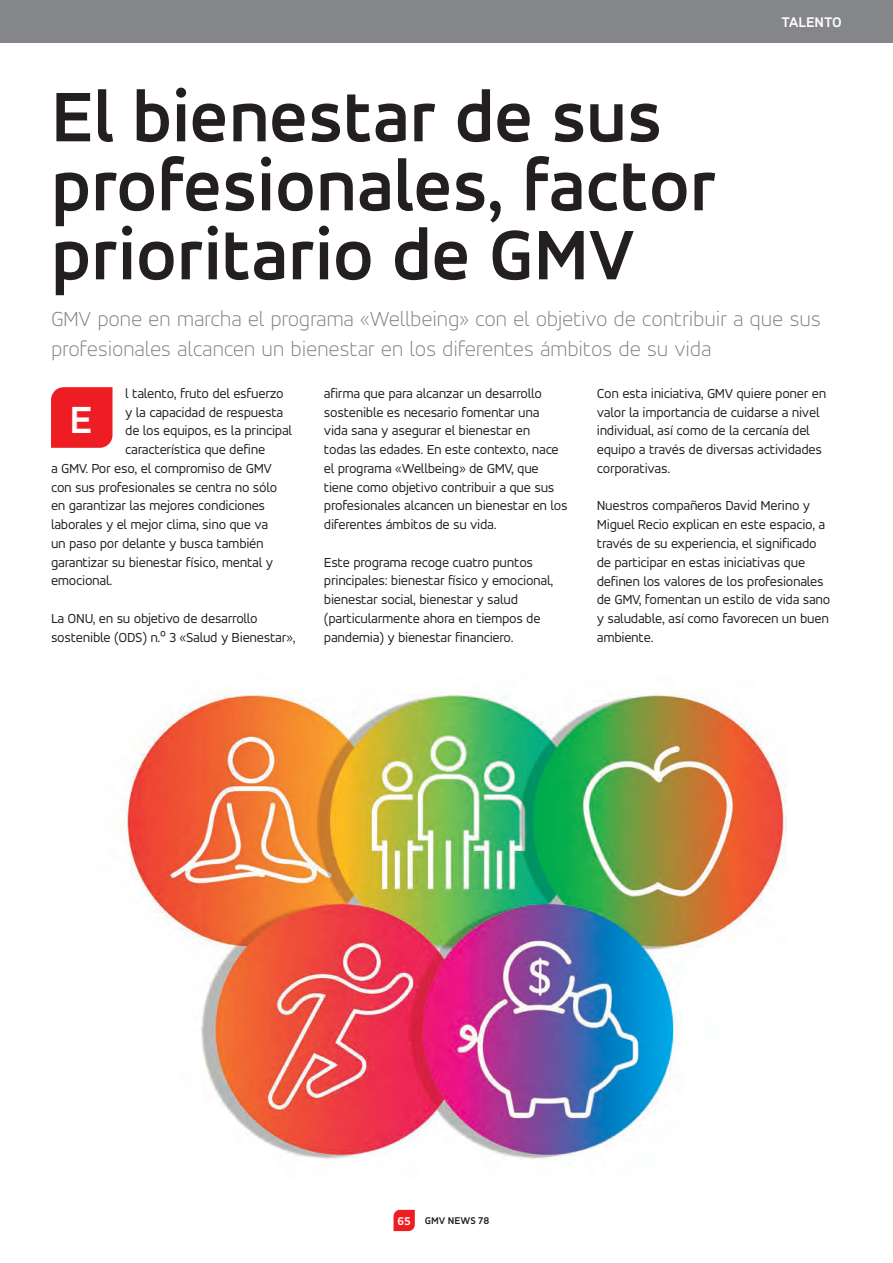
<style>
.page{position:relative;width:893px;height:1263px;background:#fff}
.page>*{position:absolute;margin:0;border:0;box-sizing:border-box;transform-origin:0 0}
.titular_GRANDE{font:700 75px/69px "Accord Alternate";color:#231f20}
.t1{font:700 40.5px "Accord Alternate";color:#fff}
.A_subtítulo{font:300 expanded 22.5px/30px "Accord Alternate";letter-spacing:-.01em;color:#808285}
.t2{font:700 15px "Accord Alternate";color:#fff}
.Texto_GENERAL{font:14.25px/18.8px "Accord Alternate";letter-spacing:-.02em;color:#231f20}
.numero_pie_de_pagina{font:700 12px "Accord Alternate";color:#fff}
.pie_de_pagina{font:700 10.5px "Accord Alternate";color:#231f20}
</style>
<div class="page">
<div style="left:0;top:0;width:893px;height:43px;background:#848689"></div>
<div style="left:51px;top:387px;width:62px;height:61px;background:#ee1d23"></div>
<svg style="left:394px;top:1210px;width:21px;height:21px"></svg>
<img style="left:125px;top:694px;width:662px;height:465px">
<p class="t2" style="left:781px;top:13px;width:62px">TALENTO</p>
<p class="titular_GRANDE" style="left:51px;top:81px;width:667px">El bienestar de sus profesionales, factor prioritario de GMV</p>
<p class="A_subtítulo" style="left:51px;top:304px;width:771px">GMV pone en marcha el programa «Wellbeing» con el objetivo de contribuir a que sus profesionales alcancen un bienestar en los diferentes ámbitos de su vida</p>
<p class="Texto_GENERAL" style="left:125px;top:384px;width:160px">l talento, fruto del esfuerzo</p>
<p class="Texto_GENERAL" style="left:125px;top:402px;width:160px">y la capacidad de respuesta</p>
<p class="Texto_GENERAL" style="left:125px;top:421px;width:168px">de los equipos, es la principal</p>
<p class="Texto_GENERAL" style="left:125px;top:440px;width:141px">característica que define</p>
<p class="Texto_GENERAL" style="left:51px;top:459px;width:222px">a GMV. Por eso, el compromiso de GMV</p>
<p class="Texto_GENERAL" style="left:51px;top:477px;width:228px">con sus profesionales se centra no sólo</p>
<p class="Texto_GENERAL" style="left:51px;top:496px;width:216px">en garantizar las mejores condiciones</p>
<p class="Texto_GENERAL" style="left:51px;top:515px;width:219px">laborales y el mejor clima, sino que va</p>
<p class="Texto_GENERAL" style="left:51px;top:534px;width:214px">un paso por delante y busca también</p>
<p class="Texto_GENERAL" style="left:51px;top:552px;width:224px">garantizar su bienestar físico, mental y</p>
<p class="Texto_GENERAL" style="left:51px;top:571px;width:63px">emocional.</p>
<p class="Texto_GENERAL" style="left:51px;top:609px;width:246px">La ONU, en su objetivo de desarrollo sostenible (ODS) n.º 3 «Salud y Bienestar»,</p>
<p class="t1" style="left:70px;top:395px;width:25px">E</p>
<p class="Texto_GENERAL" style="left:324px;top:384px;width:245px">afirma que para alcanzar un desarrollo sostenible es necesario fomentar una<br>vida sana y asegurar el bienestar en<br>todas las edades. En este contexto, nace el programa «Wellbeing» de GMV, que tiene como objetivo contribuir a que sus profesionales alcancen un bienestar en los diferentes ámbitos de su vida.</p>
<p class="Texto_GENERAL" style="left:324px;top:552px;width:231px">Este programa recoge cuatro puntos principales: bienestar físico y emocional, bienestar social, bienestar y salud (particularmente ahora en tiempos de pandemia) y bienestar financiero.</p>
<p class="Texto_GENERAL" style="left:597px;top:384px;width:231px">Con esta iniciativa, GMV quiere poner en valor la importancia de cuidarse a nivel individual, así como de la cercanía del equipo a través de diversas actividades corporativas.</p>
<p class="Texto_GENERAL" style="left:597px;top:496px;width:235px">Nuestros compañeros David Merino y Miguel Recio explican en este espacio, a través de su experiencia, el significado de participar en estas iniciativas que definen los valores de los profesionales de GMV, fomentan un estilo de vida sano y saludable, así como favorecen un buen ambiente.</p>
<p class="numero_pie_de_pagina" style="left:397px;top:1214px;width:15px">65</p>
<p class="pie_de_pagina" style="left:425px;top:1214px;width:66px">GMV NEWS 78</p>
</div>
